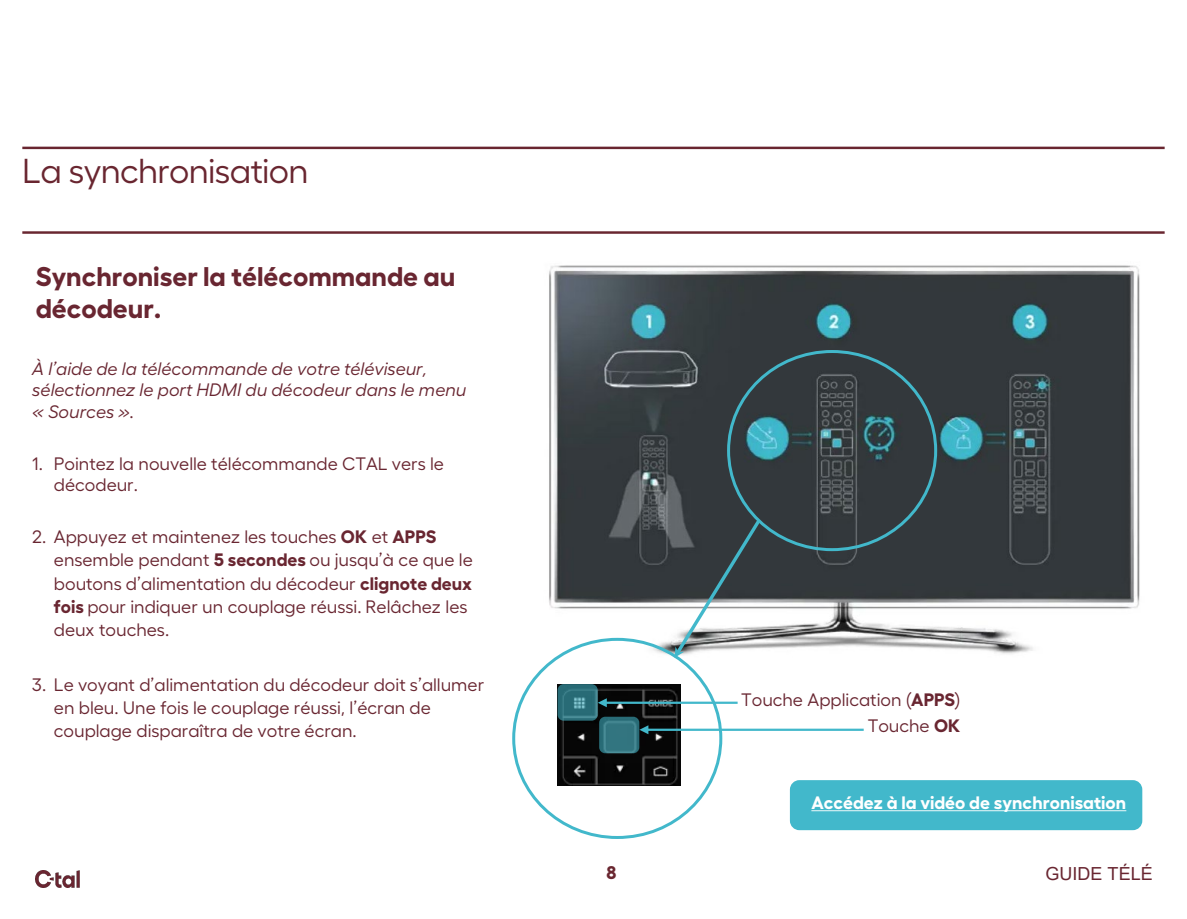
<style>
.page{position:relative;width:1187px;height:919px;background:#fff}
.page>*{position:absolute;margin:0;border:0;box-sizing:border-box;transform-origin:0 0}
.t1{font:34.5px "Fellix";letter-spacing:-.02em;color:#692630}
.t2{font:700 27px/32.4px "Fellix";color:#692631}
.t3{font:700 18.3px "Fellix";color:#692630}
.t4{font:18px/23.1px "Fellix";letter-spacing:-.005em;color:#692631}
.t5{font:italic 18px/21.6px "Fellix";color:#692631}
.t6{font:700 18px "Fellix";color:#fff}
.t7{font:18px "Arial";color:#692631}
.s1{font-weight:700}
</style>
<div class="page">
<div style="left:790px;top:780px;width:352px;height:50px;background:#42b8cb;border:3px solid #42b8cb;border-radius:8px"></div>
<hr style="left:22px;top:147px;width:1142px;height:2px;background:#692630">
<hr style="left:22px;top:231px;width:1142px;height:3px;background:#692630">
<img style="left:35px;top:870px;width:45px;height:17px">
<img style="left:544px;top:265px;width:596px;height:401px">
<svg style="left:673px;top:516px;width:90px;height:141px"></svg>
<img style="left:557px;top:684px;width:124px;height:101px">
<div style="left:557px;top:684px;width:40px;height:36px;background:#42b8cb;border-radius:6px;opacity:.57"></div>
<div style="left:599px;top:716px;width:40px;height:37px;background:#42b8cb;border-radius:6px;opacity:.57"></div>
<svg style="left:811px;top:810px;width:315px;height:1px"></svg>
<hr style="left:647px;top:728px;width:216px;height:2px;background:#42b8cb">
<svg style="left:639px;top:725px;width:9px;height:9px"></svg>
<hr style="left:605px;top:701px;width:132px;height:2px;background:#42b8cb">
<svg style="left:598px;top:698px;width:9px;height:9px"></svg>
<h2 class="t1" style="left:22px;top:144px;width:288px">La synchronisation</h2>
<p class="t2" style="left:36px;top:257px;width:421px">Synchroniser la télécommande au décodeur.</p>
<p class="t5" style="left:32px;top:355px;width:435px">À l’aide de la télécommande de votre téléviseur, sélectionnez le port HDMI du décodeur dans le menu « Sources ».</p>
<p class="t4" style="left:54px;top:451px;width:391px;line-height:21.6px;text-indent:-22px">1. Pointez la nouvelle télécommande CTAL vers le décodeur.</p>
<p class="t4" style="left:54px;top:523px;width:420px;text-indent:-22px">2. Appuyez et maintenez les touches <span class="s1">OK</span> et <span class="s1">APPS </span>ensemble pendant <span class="s1">5 secondes</span> ou jusqu’à ce que le boutons d’alimentation du décodeur <span class="s1">clignote deux fois</span> pour indiquer un couplage réussi. Relâchez les deux touches.</p>
<p class="t4" style="left:54px;top:671px;width:432px;text-indent:-22px">3. Le voyant d’alimentation du décodeur doit s’allumer en bleu. Une fois le couplage réussi, l’écran de couplage disparaîtra de votre écran.</p>
<p class="t4" style="left:741px;top:686px;width:221px">Touche Application (<span class="s1">APPS</span>)</p>
<p class="t4" style="left:867px;top:712px;width:94px">Touche <span class="s1">OK</span></p>
<p class="t6" style="left:811px;top:787px;width:316px">Accédez à la vidéo de synchronisation</p>
<p class="t3" style="left:606px;top:858px;width:11px">8</p>
<p class="t7" style="left:1045px;top:861px;width:109px">GUIDE TÉLÉ</p>
</div>
